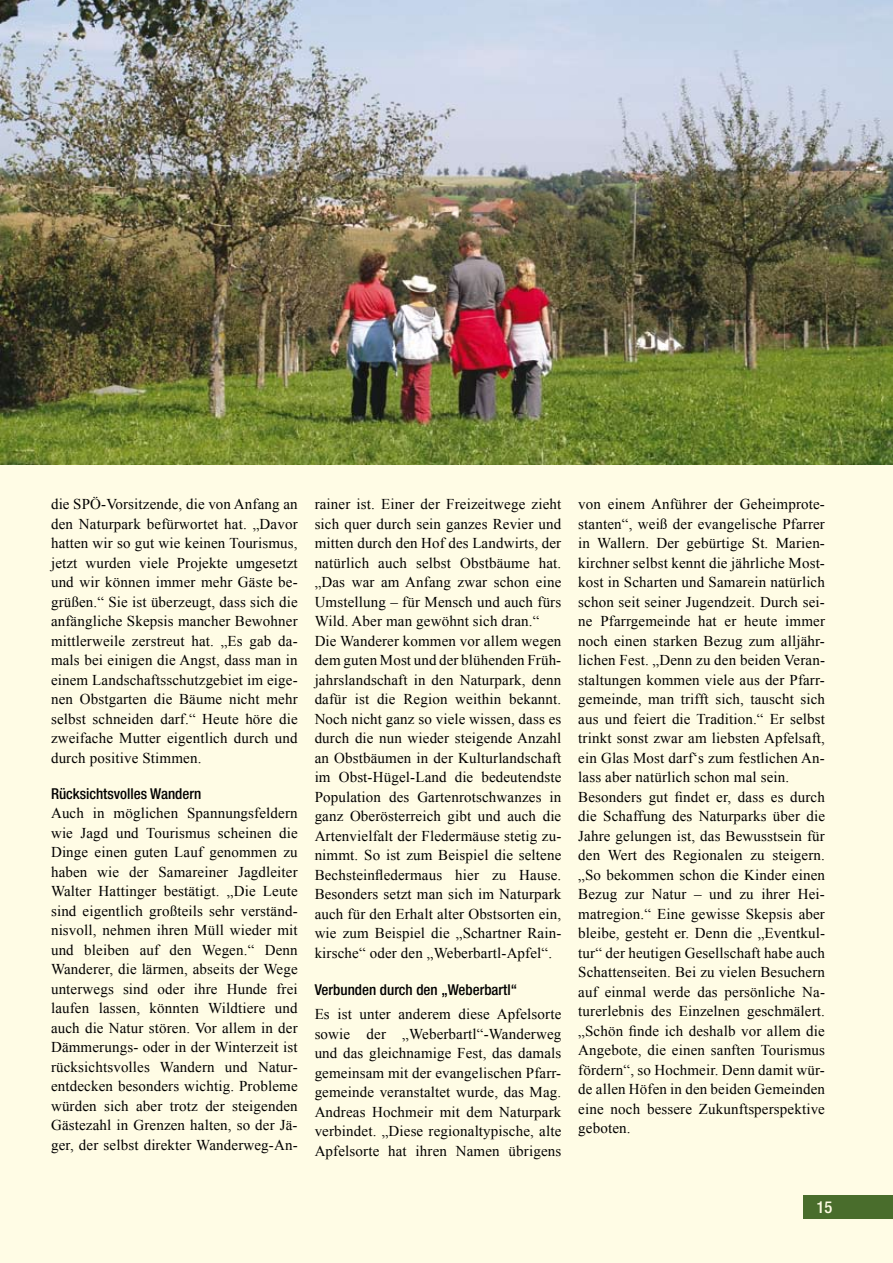
<style>
.page{position:relative;width:893px;height:1263px;background:#fffce5}
.page>*{position:absolute;margin:0;border:0;box-sizing:border-box;transform-origin:0 0}
.t1{font:500 condensed 16.5px "Helvetica Neue";color:#fffce5}
.t2{font:15px/19.5px "Times New Roman";letter-spacing:.01em;color:#000;text-align:justify}
.t3{font:500 condensed 15px "Helvetica Neue";color:#000}
</style>
<div class="page">
<div style="left:804px;top:1195px;width:89px;height:23px;background:#496d2c"></div>
<img style="left:0;top:0;width:893px;height:464px">
<p class="t2" style="left:51px;top:494px;width:248px">die SPÖ-Vorsitzende, die von Anfang an den Naturpark befürwortet hat. „Davor hatten wir so gut wie keinen Tourismus, jetzt wurden viele Projekte umgesetzt und wir können immer mehr Gäste be&shy;grüßen.“ Sie ist überzeugt, dass sich die anfängliche Skepsis mancher Bewohner mittlerweile zerstreut hat. „Es gab da&shy;mals bei einigen die Angst, dass man in einem Landschaftsschutzgebiet im eige&shy;nen Obstgarten die Bäume nicht mehr selbst schneiden darf.“ Heute höre die zweifache Mutter eigentlich durch und durch positive Stimmen.</p>
<p class="t3" style="left:51px;top:785px;width:152px">Rücksichtsvolles Wandern</p>
<p class="t2" style="left:51px;top:803px;width:248px">Auch in möglichen Spannungsfeldern wie Jagd und Tourismus scheinen die Dinge einen guten Lauf genommen zu haben wie der Samareiner Jagdleiter Walter Hattinger bestätigt. „Die Leute sind eigentlich großteils sehr verständ&shy;nisvoll, nehmen ihren Müll wieder mit und bleiben auf den Wegen.“ Denn Wanderer, die lärmen, abseits der Wege unterwegs sind oder ihre Hunde frei laufen lassen, könnten Wildtiere und auch die Natur stören. Vor allem in der Dämmerungs- oder in der Winterzeit ist rücksichtsvolles Wandern und Natur&shy;entdecken besonders wichtig. Probleme würden sich aber trotz der steigenden Gästezahl in Grenzen halten, so der Jä&shy;ger, der selbst direkter Wanderweg-An-</p>
<p class="t2" style="left:315px;top:494px;width:248px;text-align:left">rainer ist. Einer der Freizeitwege zieht sich quer durch sein ganzes Revier und mitten durch den Hof des Landwirts, der natürlich auch selbst Obstbäume hat. „Das war am Anfang zwar schon eine Umstellung – für Mensch und auch fürs Wild. Aber man gewöhnt sich dran.“ Die Wanderer kommen vor allem wegen dem guten Most und der blühenden Früh&shy;jahrslandschaft in den Naturpark, denn dafür ist die Region weithin bekannt.<br>Noch nicht ganz so viele wissen, dass es durch die nun wieder steigende Anzahl an Obstbäumen in der Kulturlandschaft im Obst-Hügel-Land die bedeutendste Population des Gartenrotschwanzes in ganz Oberösterreich gibt und auch die Artenvielfalt der Fledermäuse stetig zu&shy;nimmt. So ist zum Beispiel die seltene Bechsteinfledermaus hier zu Hause.<br>Besonders setzt man sich im Naturpark auch für den Erhalt alter Obstsorten ein, wie zum Beispiel die „Schartner Rain&shy;kirsche“ oder den „Weberbartl-Apfel“.</p>
<p class="t3" style="left:315px;top:981px;width:204px">Verbunden durch den „Weberbartl“</p>
<p class="t2" style="left:315px;top:1004px;width:248px">Es ist unter anderem diese Apfelsorte sowie der „Weberbartl“-Wanderweg und das gleichnamige Fest, das damals gemeinsam mit der evangelischen Pfarr&shy;gemeinde veranstaltet wurde, das Mag.<br>Andreas Hochmeir mit dem Naturpark verbindet. „Diese regionaltypische, alte Apfelsorte hat ihren Namen übrigens</p>
<p class="t2" style="left:578px;top:494px;width:248px;text-align:left">von einem Anführer der Geheimprote&shy;stanten“, weiß der evangelische Pfarrer in Wallern. Der gebürtige St. Marien&shy;kirchner selbst kennt die jährliche Most&shy;kost in Scharten und Samarein natürlich schon seit seiner Jugendzeit. Durch sei&shy;ne Pfarrgemeinde hat er heute immer noch einen starken Bezug zum alljähr&shy;lichen Fest. „Denn zu den beiden Veran&shy;staltungen kommen viele aus der Pfarr&shy;gemeinde, man trifft sich, tauscht sich aus und feiert die Tradition.“ Er selbst trinkt sonst zwar am liebsten Apfelsaft, ein Glas Most darf‘s zum festlichen An&shy;lass aber natürlich schon mal sein.<br>Besonders gut findet er, dass es durch die Schaffung des Naturparks über die Jahre gelungen ist, das Bewusstsein für den Wert des Regionalen zu steigern. „So bekommen schon die Kinder einen Bezug zur Natur – und zu ihrer Hei&shy;matregion.“ Eine gewisse Skepsis aber bleibe, gesteht er. Denn die „Eventkul&shy;tur“ der heutigen Gesellschaft habe auch Schattenseiten. Bei zu vielen Besuchern auf einmal werde das persönliche Na&shy;turerlebnis des Einzelnen geschmälert. „Schön finde ich deshalb vor allem die Angebote, die einen sanften Tourismus fördern“, so Hochmeir. Denn damit wür&shy;de allen Höfen in den beiden Gemeinden eine noch bessere Zukunftsperspektive geboten.</p>
<p class="t1" style="left:816px;top:1197px;width:17px">15</p>
</div>
